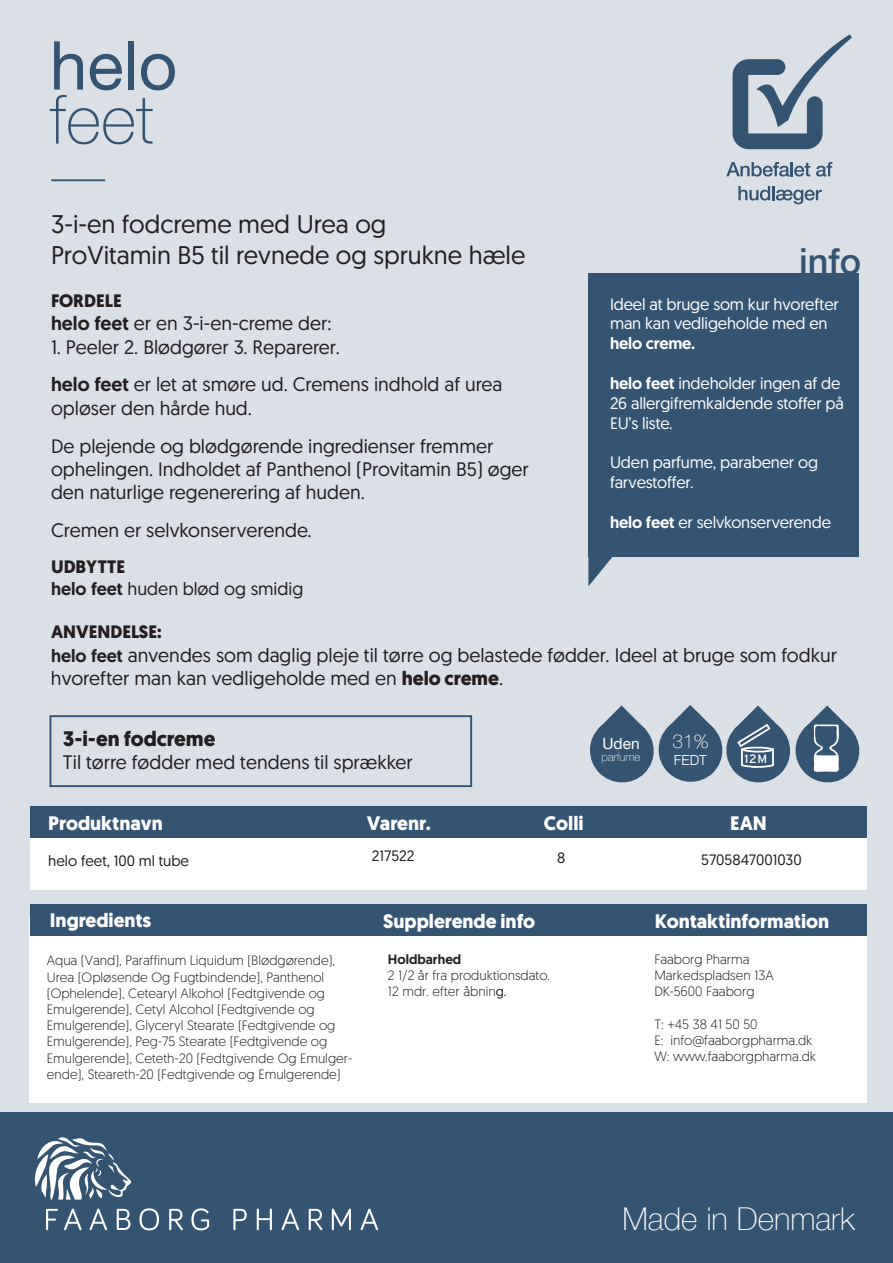
<style>
.page{position:relative;width:893px;height:1263px;background:#dbe0e6}
.page>*{position:absolute;margin:0;border:0;box-sizing:border-box;transform-origin:0 0}
.t1{font:67.5px "Helvetica Neue LT Com";color:#345473}
.t2{font:100 67.5px "Helvetica Neue LT Com";color:#345473}
.t3{font:500 36px "Helvetica Neue LT Com";color:#345473}
.t4{font:100 31.5px "Helvetica Neue LT Com";color:#fff}
.t5{font:25.5px/30.6px "Geomanist";color:#231f20}
.t6{font:700 21px "Geomanist";color:#231f20}
.t7{font:19.5px/37.8px "Geomanist";color:#231f20}
.t8{font:700 19.5px "Geomanist";color:#fff}
.t9{font:100 19.2px "Helvetica Neue LT Com";color:#fff}
.t10{font:18px/21.6px "Geomanist";color:#231f20}
.t11{font:700 18px "Geomanist";color:#231f20}
.t12{font:16.5px/19.8px "Geomanist";letter-spacing:-.01em;color:#fff}
.t13{font:500 16.5px "Geomanist";letter-spacing:-.01em;color:#fff}
.t14{font:15.45px "Helvetica Neue LT Com";color:#fff}
.t15{font:15px "Geomanist";color:#231f20}
.t16{font:300 13.95px "Helvetica Neue LT Com";color:#fff}
.t17{font:300 13.5px/16.2px "Geomanist";color:#231f20}
.t18{font:500 13.5px "Geomanist";color:#231f20}
.t19{font:12.15px "Interstate";color:#fff}
.t20{font:100 11.55px "Helvetica Neue LT Com";color:#fff}
.s1{font-weight:500}
.s2{font-weight:700}
.s3{font-weight:500;font-size:18px}
.s4{font-weight:400}
</style>
<div class="page">
<div style="left:30px;top:918px;width:837px;height:184px;background:#fff"></div>
<div style="left:30px;top:838px;width:837px;height:52px;background:#fff"></div>
<div style="left:588px;top:273px;width:271px;height:284px;background:#345473"></div>
<svg style="left:588px;top:557px;width:25px;height:29px"></svg>
<div style="left:30px;top:807px;width:837px;height:31px;background:#345473"></div>
<div style="left:30px;top:905px;width:837px;height:31px;background:#345473"></div>
<hr style="left:51px;top:179px;width:54px;height:2px;background:#345473">
<div style="left:0;top:1113px;width:893px;height:150px;background:#345473"></div>
<svg style="left:34px;top:1137px;width:97px;height:62px"></svg>
<svg style="left:46px;top:1209px;width:12px;height:21px"></svg>
<svg style="left:64px;top:1208px;width:18px;height:22px"></svg>
<svg style="left:90px;top:1208px;width:17px;height:22px"></svg>
<svg style="left:117px;top:1209px;width:13px;height:21px"></svg>
<svg style="left:139px;top:1208px;width:20px;height:22px"></svg>
<svg style="left:169px;top:1209px;width:14px;height:21px"></svg>
<svg style="left:191px;top:1208px;width:18px;height:22px"></svg>
<svg style="left:233px;top:1209px;width:14px;height:21px"></svg>
<svg style="left:257px;top:1208px;width:15px;height:22px"></svg>
<svg style="left:282px;top:1208px;width:17px;height:22px"></svg>
<svg style="left:309px;top:1209px;width:13px;height:21px"></svg>
<svg style="left:332px;top:1208px;width:19px;height:22px"></svg>
<svg style="left:361px;top:1208px;width:17px;height:22px"></svg>
<div style="left:50px;top:715px;width:422px;height:72px;border:2px solid #345473"></div>
<svg style="left:732px;top:34px;width:120px;height:115px"></svg>
<svg style="left:726px;top:162px;width:84px;height:15px"></svg>
<svg style="left:816px;top:162px;width:16px;height:15px"></svg>
<svg style="left:738px;top:186px;width:84px;height:18px"></svg>
<svg style="left:590px;top:705px;width:270px;height:78px"></svg>
<h1 class="t1" style="left:50px;top:24px;width:129px">helo</h1>
<h1 class="t2" style="left:50px;top:80px;width:105px">feet</h1>
<h3 class="t5" style="left:51px;top:208px;width:476px">3-i-en fodcreme med Urea og<br>ProVitamin B5 til revnede og sprukne hæle</h3>
<h3 class="t11" style="left:51px;top:289px;width:72px">FORDELE</h3>
<h3 class="t7" style="left:51px;top:304px;width:282px"><span class="s1">helo feet</span> er en 3-i-en-creme der:</h3>
<h3 class="t7" style="left:51px;top:327px;width:453px">1. Peeler 2. Blødgører 3. Reparerer.<br><span class="s1">helo feet</span> er let at smøre ud. Cremens indhold af urea</h3>
<h3 class="t7" style="left:51px;top:389px;width:444px">opløser den hårde hud.<br>De plejende og blødgørende ingredienser fremmer</h3>
<h3 class="t7" style="left:51px;top:457px;width:479px;line-height:23.4px">ophelingen. Indholdet af Panthenol (Provitamin B5) øger den naturlige regenerering af huden.</h3>
<h3 class="t7" style="left:51px;top:511px;width:262px">Cremen er selvkonserverende.</h3>
<h3 class="t10" style="left:51px;top:556px;width:254px"><span class="s2">UDBYTTE<br></span><span class="s1">helo feet</span> huden blød og smidig</h3>
<h3 class="t11" style="left:51px;top:620px;width:112px">ANVENDELSE:</h3>
<h3 class="t7" style="left:51px;top:642px;width:787px;line-height:23.4px"><span class="s3">helo feet</span> anvendes som daglig pleje til tørre og belastede fødder. Ideel at bruge som fodkur hvorefter man kan vedligeholde med en <span class="s2">helo creme</span>.</h3>
<h2 class="t3" style="left:799px;top:240px;width:64px">info</h2>
<p class="t12" style="left:610px;top:293px;width:230px">Ideel at bruge som kur hvorefter man kan vedligeholde med en</p>
<p class="t13" style="left:610px;top:333px;width:87px">helo creme.</p>
<p class="t12" style="left:610px;top:373px;width:235px"><span class="s1">helo feet</span> indeholder ingen af de<br>26 allergifremkaldende stoffer på<br>EU’s liste.</p>
<p class="t12" style="left:610px;top:452px;width:210px">Uden parfume, parabener og farvestoffer.</p>
<p class="t12" style="left:610px;top:511px;width:222px"><span class="s1">helo feet</span> er selvkonserverende</p>
<h3 class="t6" style="left:63px;top:725px;width:154px">3-i-en fodcreme</h3>
<h3 class="t7" style="left:63px;top:743px;width:351px">Til tørre fødder med tendens til sprækker</h3>
<p class="t14" style="left:602px;top:734px;width:39px">Uden</p>
<h3 class="t9" style="left:672px;top:730px;width:38px">31%</h3>
<p class="t20" style="left:601px;top:750px;width:41px">parfume</p>
<p class="t16" style="left:674px;top:751px;width:35px">FEDT</p>
<p class="t19" style="left:744px;top:752px;width:24px">12M</p>
<h3 class="t8" style="left:48px;top:810px;width:116px">Produktnavn</h3>
<h3 class="t8" style="left:367px;top:810px;width:65px">Varenr.</h3>
<h3 class="t8" style="left:544px;top:810px;width:41px">Colli</h3>
<h3 class="t8" style="left:730px;top:810px;width:38px">EAN</h3>
<p class="t15" style="left:48px;top:851px;width:142px">helo feet, 100 ml tube</p>
<p class="t15" style="left:372px;top:846px;width:44px">217522</p>
<p class="t15" style="left:557px;top:848px;width:10px">8</p>
<p class="t15" style="left:701px;top:850px;width:102px">5705847001030</p>
<h3 class="t8" style="left:50px;top:907px;width:103px">Ingredients</h3>
<h3 class="t8" style="left:383px;top:908px;width:153px">Supplerende info</h3>
<h3 class="t8" style="left:655px;top:908px;width:176px">Kontaktinformation</h3>
<p class="t17" style="left:654px;top:951px;width:121px">Faaborg Pharma<br>Markedspladsen 13A<br>DK-5600 Faaborg</p>
<p class="t17" style="left:654px;top:1015px;width:163px">T: +45 38 41 50 50<br>E: info@faaborgpharma.dk<br>W: www.faaborgpharma.dk</p>
<p class="t18" style="left:388px;top:950px;width:75px">Holdbarhed</p>
<p class="t17" style="left:388px;top:967px;width:164px">2 1/2 år fra produktionsdato.<br>12 mdr. efter åbnin<span class="s4">g.</span></p>
<p class="t17" style="left:47px;top:952px;width:307px">Aqua (Vand), Paraffinum Liquidum (Blødgørende), Urea (Opløsende Og Fugtbindende), Panthenol (Ophelende), Cetearyl Alkohol (Fedtgivende og Emulgerende), Cetyl Alcohol (Fedtgivende og Emulgerende), Glyceryl Stearate (Fedtgivende og Emulgerende), Peg-75 Stearate (Fedtgivende og Emulgerende), Ceteth-20 (Fedtgivende Og Emulger&shy;ende), Steareth-20 (Fedtgivende og Emulgerende)</p>
<h3 class="t4" style="left:622px;top:1200px;width:234px">Made in Denmark</h3>
</div>
